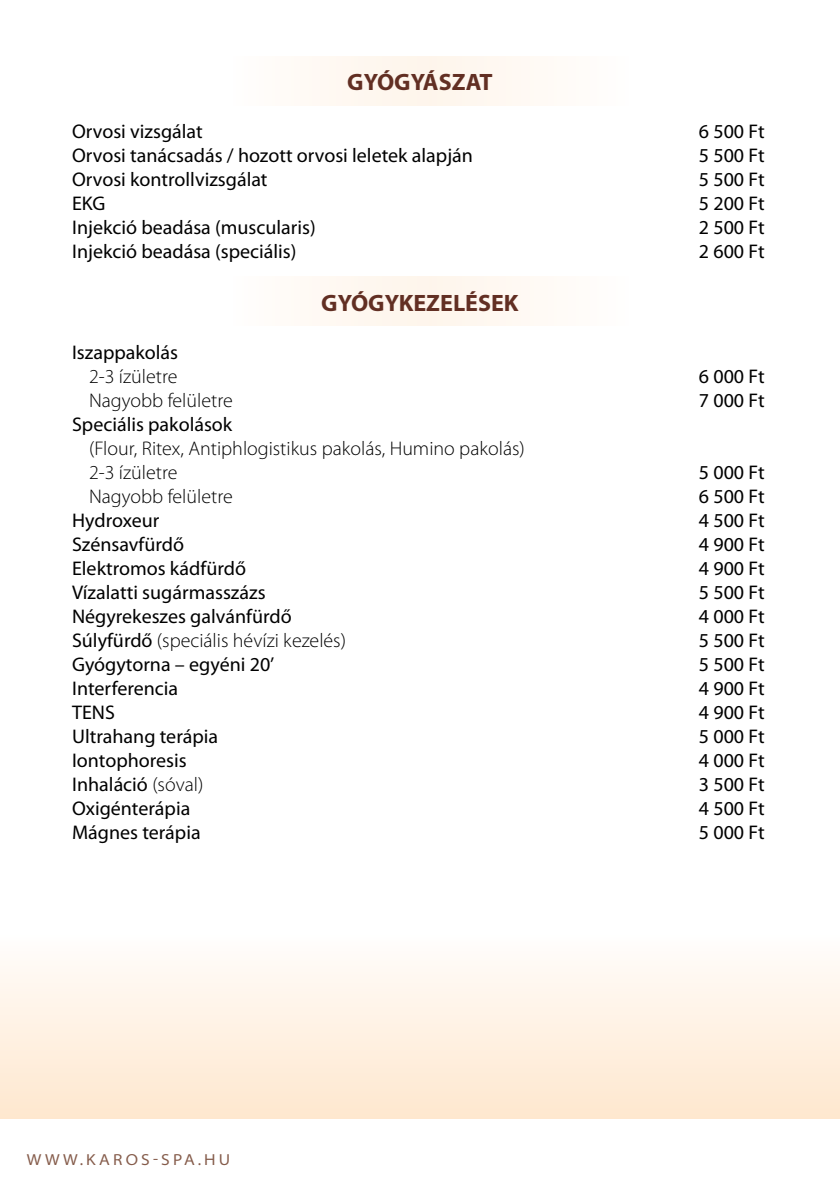
<style>
.page{position:relative;width:840px;height:1191px;background:#fff}
.page>*{position:absolute;margin:0;border:0;box-sizing:border-box;transform-origin:0 0}
.t1{font:700 23.8px "Myriad Pro";color:#622f23}
.t2{font:19.8px "Myriad Pro";color:#000}
.t3{font:300 19.8px/24px "Myriad Pro";color:#000}
.t4{font:semi-expanded 16px "Myriad Pro";letter-spacing:.2em;color:#855c4b}
.s1{font-weight:400}
.s2{font-weight:300}
</style>
<div class="page">
<div style="left:0;top:935px;width:839px;height:184px;background:linear-gradient(to bottom,#fffdfc,#fee7ce)"></div>
<div style="left:231px;top:57px;width:396px;height:49px;background:#fff9f3"></div>
<div style="left:231px;top:276px;width:396px;height:50px;background:#fff9f3"></div>
<p class="t1" style="left:347px;top:66px;width:147px">GYÓGYÁSZAT</p>
<p class="t2" style="left:72px;top:119px;width:132px">Orvosi vizsgálat</p>
<p class="t2" style="left:698px;top:119px;width:67px">6 500 Ft</p>
<p class="t2" style="left:72px;top:143px;width:402px">Orvosi tanácsadás / hozott orvosi leletek alapján</p>
<p class="t2" style="left:698px;top:143px;width:67px">5 500 Ft</p>
<p class="t2" style="left:72px;top:167px;width:197px">Orvosi kontrollvizsgálat</p>
<p class="t2" style="left:698px;top:167px;width:67px">5 500 Ft</p>
<p class="t2" style="left:72px;top:191px;width:35px">EKG</p>
<p class="t2" style="left:698px;top:191px;width:67px">5 200 Ft</p>
<p class="t2" style="left:72px;top:215px;width:245px">Injekció beadása (muscularis)</p>
<p class="t2" style="left:698px;top:215px;width:67px">2 500 Ft</p>
<p class="t2" style="left:72px;top:239px;width:226px">Injekció beadása (speciális)</p>
<p class="t2" style="left:698px;top:239px;width:67px">2 600 Ft</p>
<p class="t1" style="left:321px;top:287px;width:199px">GYÓGYKEZELÉSEK</p>
<p class="t2" style="left:72px;top:340px;width:107px">Iszappakolás</p>
<p class="t3" style="left:89px;top:364px;width:90px">2-3 ízületre</p>
<p class="t2" style="left:698px;top:364px;width:67px">6 000 Ft</p>
<p class="t3" style="left:89px;top:388px;width:145px">Nagyobb felületre</p>
<p class="t2" style="left:698px;top:388px;width:67px">7 000 Ft</p>
<p class="t2" style="left:72px;top:412px;width:162px">Speciális pakolások</p>
<p class="t3" style="left:89px;top:436px;width:437px">(Flour, Ritex, Antiphlogistikus pakolás, Humino pakolás)<br>2-3 ízületre</p>
<p class="t2" style="left:698px;top:460px;width:67px">5 000 Ft</p>
<p class="t3" style="left:89px;top:484px;width:145px">Nagyobb felületre</p>
<p class="t2" style="left:698px;top:484px;width:67px">6 500 Ft</p>
<p class="t2" style="left:72px;top:508px;width:89px">Hydroxeur</p>
<p class="t2" style="left:698px;top:508px;width:67px">4 500 Ft</p>
<p class="t2" style="left:72px;top:532px;width:113px">Szénsavfürdő</p>
<p class="t2" style="left:698px;top:532px;width:67px">4 900 Ft</p>
<p class="t2" style="left:72px;top:556px;width:175px">Elektromos kádfürdő</p>
<p class="t2" style="left:698px;top:556px;width:67px">4 900 Ft</p>
<p class="t2" style="left:72px;top:580px;width:195px">Vízalatti sugármasszázs</p>
<p class="t2" style="left:698px;top:580px;width:67px">5 500 Ft</p>
<p class="t2" style="left:72px;top:604px;width:221px">Négyrekeszes galvánfürdő</p>
<p class="t2" style="left:698px;top:604px;width:67px">4 000 Ft</p>
<p class="t3" style="left:72px;top:628px;width:275px"><span class="s1">Súlyfürdő</span> (speciális hévízi kezelés)</p>
<p class="t2" style="left:698px;top:628px;width:67px">5 500 Ft</p>
<p class="t2" style="left:72px;top:652px;width:204px">Gyógytorna – egyéni 20’</p>
<p class="t2" style="left:698px;top:652px;width:67px">5 500 Ft</p>
<p class="t2" style="left:72px;top:676px;width:107px">Interferencia</p>
<p class="t2" style="left:698px;top:676px;width:67px">4 900 Ft</p>
<p class="t2" style="left:72px;top:700px;width:44px">TENS</p>
<p class="t2" style="left:698px;top:700px;width:67px">4 900 Ft</p>
<p class="t2" style="left:72px;top:724px;width:147px">Ultrahang terápia</p>
<p class="t2" style="left:698px;top:724px;width:67px">5 000 Ft</p>
<p class="t2" style="left:72px;top:748px;width:116px">Iontophoresis</p>
<p class="t2" style="left:698px;top:748px;width:67px">4 000 Ft</p>
<p class="t2" style="left:72px;top:772px;width:133px">Inhaláció <span class="s2">(sóval)</span></p>
<p class="t2" style="left:698px;top:772px;width:67px">3 500 Ft</p>
<p class="t2" style="left:72px;top:796px;width:120px">Oxigénterápia</p>
<p class="t2" style="left:698px;top:796px;width:67px">4 500 Ft</p>
<p class="t2" style="left:72px;top:820px;width:130px">Mágnes terápia</p>
<p class="t2" style="left:698px;top:820px;width:67px">5 000 Ft</p>
<p class="t4" style="left:27px;top:1149px;width:205px">WWW.KAROS-SPA.HU</p>
</div>
